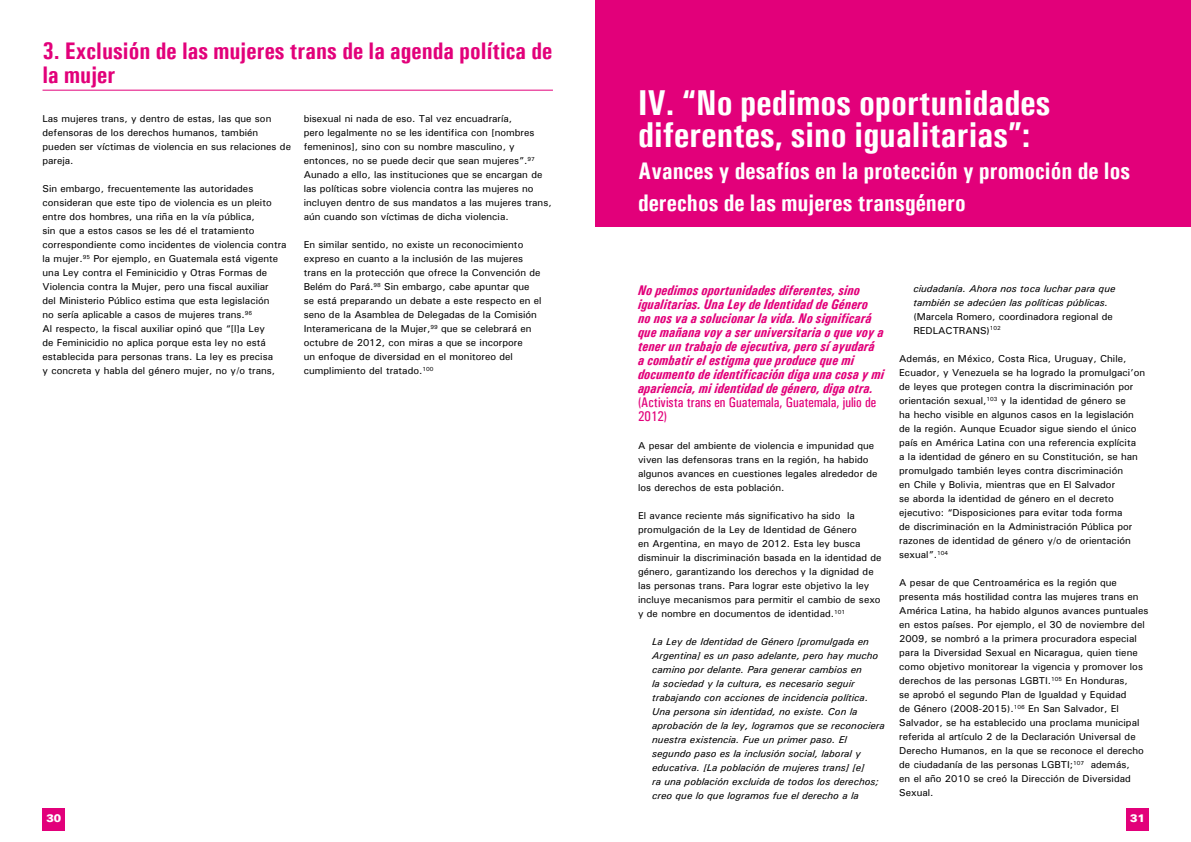
<style>
.page{position:relative;width:1191px;height:842px;background:#fff}
.page>*{position:absolute;margin:0;border:0;box-sizing:border-box;transform-origin:0 0}
.t1{font:700 36px/32px "Univers Condensed";color:#fff}
.t2{font:700 24px/32px "Univers Condensed";color:#fff}
.t3{font:700 24px/24px "Univers Condensed";color:#e2007a}
.t4{font:italic 700 14px/14px "Univers Condensed";color:#e2007a}
.t5{font:14px/14px "Univers Condensed";color:#e2007a}
.t6{font:900 11px "Univers";color:#fff}
.t7{font:10px/14px "Univers";color:#000}
.t8{font:italic 10px/14px "Univers";color:#000}
</style>
<div class="page">
<div style="left:42px;top:808px;width:22px;height:23px;background:#e2007a"></div>
<div style="left:1126px;top:808px;width:22px;height:23px;background:#e2007a"></div>
<div style="left:595px;top:0;width:596px;height:227px;background:#e2007a"></div>
<hr style="left:43px;top:90px;width:510px;height:1px;background:#e2007a">
<h2 class="t3" style="left:43px;top:39px;width:511px">3. Exclusión de las mujeres trans de la agenda política de la mujer</h2>
<p class="t7" style="left:43px;top:112px;width:250px">Las mujeres trans, y dentro de estas, las que son defensoras de los derechos humanos, también pueden ser víctimas de violencia en sus relaciones de pareja.</p>
<p class="t7" style="left:43px;top:182px;width:246px">Sin embargo, frecuentemente las autoridades consideran que este tipo de violencia es un pleito entre dos hombres, una riña en la vía pública,<br>sin que a estos casos se les dé el tratamiento correspondiente como incidentes de violencia contra la mujer.<sup>95</sup> Por ejemplo, en Guatemala está vigente una Ley contra el Feminicidio y Otras Formas de Violencia contra la Mujer, pero una fiscal auxiliar<br>del Ministerio Público estima que esta legislación<br>no sería aplicable a casos de mujeres trans.<sup>96<br></sup>Al respecto, la fiscal auxiliar opinó que “[l]a Ley<br>de Feminicidio no aplica porque esta ley no está establecida para personas trans. La ley es precisa<br>y concreta y habla del género mujer, no y/o trans,</p>
<p class="t7" style="left:304px;top:112px;width:249px">bisexual ni nada de eso. Tal vez encuadraría,<br>pero legalmente no se les identifica con [nombres femeninos], sino con su nombre masculino, y entonces, no se puede decir que sean mujeres”.<sup>97<br></sup>Aunado a ello, las instituciones que se encargan de las políticas sobre violencia contra las mujeres no incluyen dentro de sus mandatos a las mujeres trans, aún cuando son víctimas de dicha violencia.</p>
<p class="t7" style="left:304px;top:238px;width:239px">En similar sentido, no existe un reconocimiento expreso en cuanto a la inclusión de las mujeres trans en la protección que ofrece la Convención de Belém do Pará.<sup>98</sup> Sin embargo, cabe apuntar que se está preparando un debate a este respecto en el seno de la Asamblea de Delegadas de la Comisión Interamericana de la Mujer,<sup>99</sup> que se celebrará en octubre de 2012, con miras a que se incorpore<br>un enfoque de diversidad en el monitoreo del cumplimiento del tratado.<sup>100</sup></p>
<h1 class="t1" style="left:638px;top:86px;width:414px">IV. “No pedimos oportunidades diferentes, sino igualitarias”:</h1>
<h2 class="t2" style="left:638px;top:154px;width:493px">Avances y desafíos en la protección y promoción de los derechos de las mujeres transgénero</h2>
<p class="t4" style="left:638px;top:283px;width:248px">No pedimos oportunidades diferentes, sino igualitarias. Una Ley de Identidad de Género no nos va a solucionar la vida. No significará que mañana voy a ser universitaria o que voy a tener un trabajo de ejecutiva, pero sí ayudará a combatir el estigma que produce que mi documento de identificación diga una cosa y mi apariencia, mi identidad de género, diga otra.</p>
<h3 class="t5" style="left:638px;top:395px;width:240px">(Activista trans en Guatemala, Guatemala, julio de<br>2012)</h3>
<p class="t7" style="left:638px;top:438px;width:241px">A pesar del ambiente de violencia e impunidad que viven las defensoras trans en la región, ha habido algunos avances en cuestiones legales alrededor de los derechos de esta población.</p>
<p class="t7" style="left:638px;top:508px;width:245px">El avance reciente más significativo ha sido la promulgación de la Ley de Identidad de Género<br>en Argentina, en mayo de 2012. Esta ley busca disminuir la discriminación basada en la identidad de género, garantizando los derechos y la dignidad de las personas trans. Para lograr este objetivo la ley incluye mecanismos para permitir el cambio de sexo y de nombre en documentos de identidad.<sup>101</sup></p>
<p class="t8" style="left:652px;top:634px;width:234px">La Ley de Identidad de Género [promulgada en Argentina] es un paso adelante, pero hay mucho camino por delante. Para generar cambios en<br>la sociedad y la cultura, es necesario seguir trabajando con acciones de incidencia política.<br>Una persona sin identidad, no existe. Con la aprobación de la ley, logramos que se reconociera nuestra existencia. Fue un primer paso. El segundo paso es la inclusión social, laboral y educativa. [La población de mujeres trans] [e]<br>ra una población excluida de todos los derechos; creo que lo que logramos fue el derecho a la</p>
<p class="t8" style="left:913px;top:281px;width:203px">ciudadanía. Ahora nos toca luchar para que también se adecúen las políticas públicas.</p>
<p class="t7" style="left:913px;top:309px;width:201px">(Marcela Romero, coordinadora regional de<br>REDLACTRANS)<sup>102</sup></p>
<p class="t7" style="left:899px;top:351px;width:247px">Además, en México, Costa Rica, Uruguay, Chile, Ecuador, y Venezuela se ha logrado la promulgaci’on de leyes que protegen contra la discriminación por orientación sexual,<sup>103</sup> y la identidad de género se<br>ha hecho visible en algunos casos en la legislación de la región. Aunque Ecuador sigue siendo el único país en América Latina con una referencia explícita<br>a la identidad de género en su Constitución, se han promulgado también leyes contra discriminación<br>en Chile y Bolivia, mientras que en El Salvador<br>se aborda la identidad de género en el decreto ejecutivo: “Disposiciones para evitar toda forma<br>de discriminación en la Administración Pública por razones de identidad de género y/o de orientación sexual”.<sup>104</sup></p>
<p class="t7" style="left:899px;top:576px;width:251px">A pesar de que Centroamérica es la región que presenta más hostilidad contra las mujeres trans en América Latina, ha habido algunos avances puntuales en estos países. Por ejemplo, el 30 de noviembre del 2009, se nombró a la primera procuradora especial para la Diversidad Sexual en Nicaragua, quien tiene como objetivo monitorear la vigencia y promover los derechos de las personas LGBTI.<sup>105</sup> En Honduras,<br>se aprobó el segundo Plan de Igualdad y Equidad<br>de Género (2008-2015).<sup>106</sup> En San Salvador, El Salvador, se ha establecido una proclama municipal referida al artículo 2 de la Declaración Universal de Derecho Humanos, en la que se reconoce el derecho de ciudadanía de las personas LGBTI;<sup>107</sup> además,<br>en el año 2010 se creó la Dirección de Diversidad Sexual.</p>
<p class="t6" style="left:46px;top:811px;width:16px">30</p>
<p class="t6" style="left:1130px;top:811px;width:16px">31</p>
</div>
